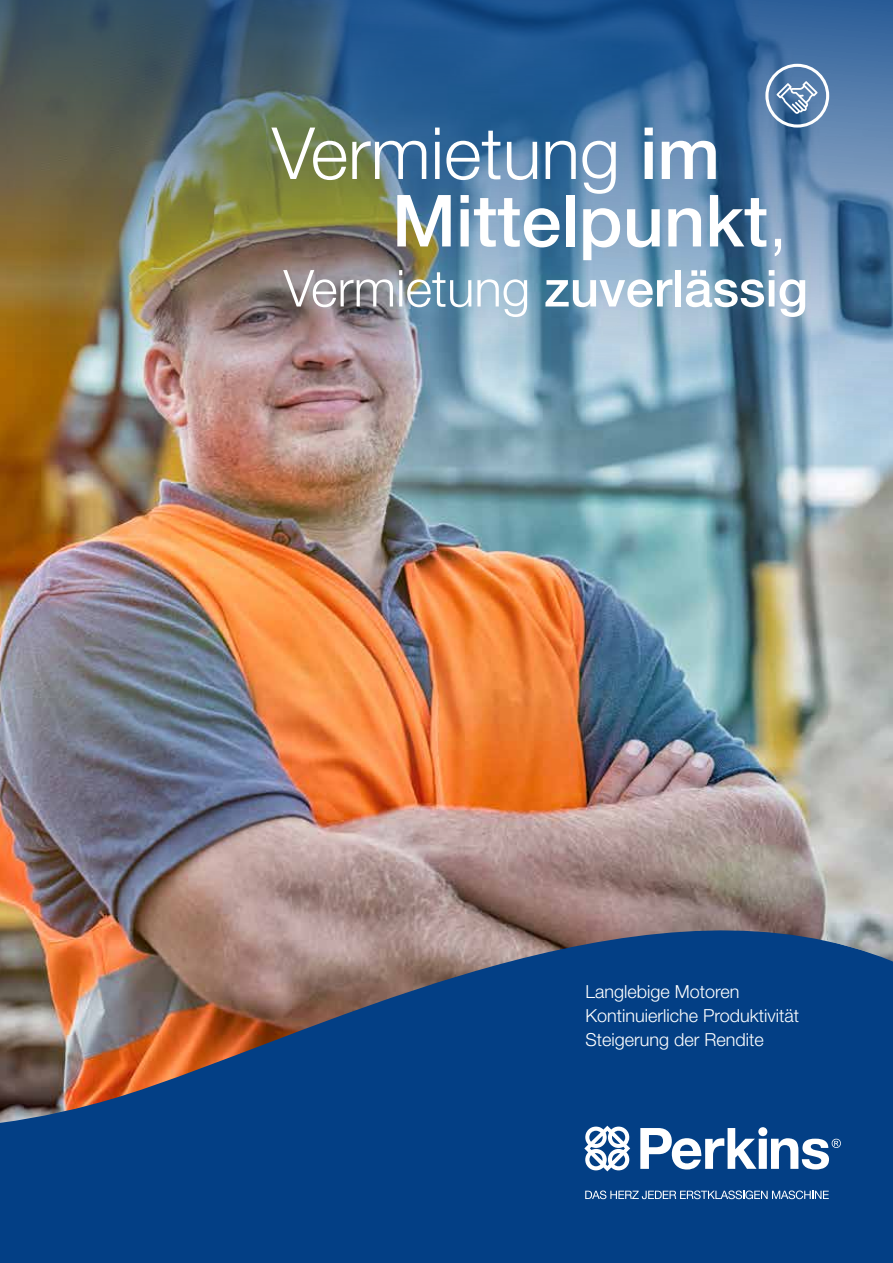
<style>
.page{position:relative;width:893px;height:1263px;background:#fff}
.page>*{position:absolute;margin:0;border:0;box-sizing:border-box;transform-origin:0 0}
.t1{font:500 72px/67.5px "Helvetica Neue LT Pro";color:#fff}
.t2{font:500 51px "Helvetica Neue LT Pro";color:#fff}
.t3{font:300 18px/24px "Helvetica Neue LT Pro";color:#fff}
.s1{font-weight:300}
</style>
<div class="page">
<img style="left:0;top:587px;width:893px;height:292px">
<img style="left:0;top:0;width:893px;height:587px">
<svg style="left:0;top:879px;width:893px;height:384px;fill:#033f85"></svg>
<svg style="left:585px;top:1190px;width:244px;height:9px"></svg>
<svg style="left:584px;top:1126px;width:46px;height:45px"></svg>
<svg style="left:640px;top:1127px;width:201px;height:42px"></svg>
<svg style="left:765px;top:64px;width:64px;height:64px"></svg>
<h1 class="t1" style="left:392px;top:119px;width:398px;text-indent:-120px"><span class="s1">Vermietung</span> im<br>Mittelpunkt<span class="s1">,</span></h1>
<h2 class="t2" style="left:284px;top:258px;width:526px"><span class="s1">Vermietung</span> zuverlässig</h2>
<p class="t3" style="left:585px;top:979px;width:215px">Langlebige Motoren<br>Kontinuierliche Produktivität<br>Steigerung der Rendite</p>
</div>
